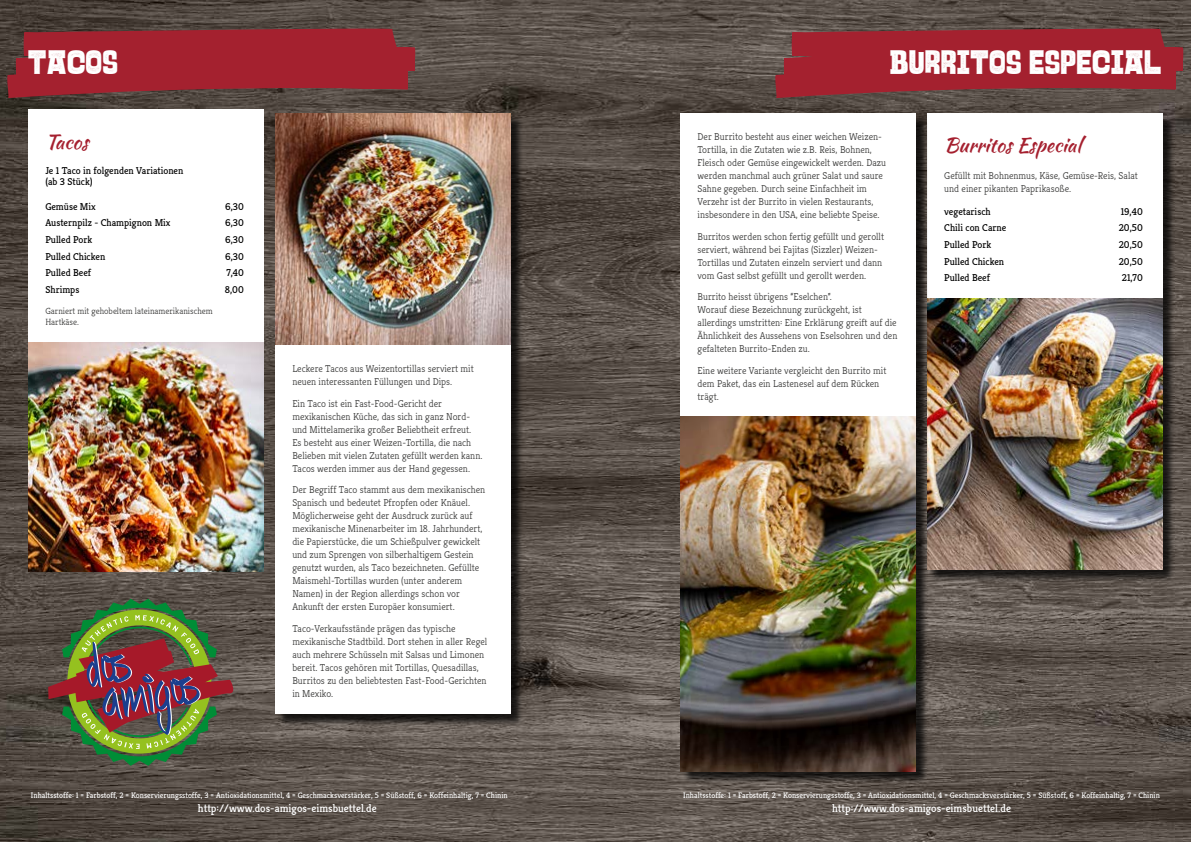
<style>
.page{position:relative;width:1191px;height:842px;background:#fff}
.page>*{position:absolute;margin:0;border:0;box-sizing:border-box;transform-origin:0 0}
.t1{font:32px "Cucciolo Rough";color:#fff}
.t2{font:20px "Kaushan Script";color:#a5202f}
.t3{font:500 11px "Kreon";color:#fff}
.t4{font:300 10px/13px "Kreon";color:#3c3c3b}
.t5{font:10px/11px "Kreon";color:#000}
.t6{font:300 9px/11px "Kreon";color:#3c3c3b}
.t7{font:8px "Kreon";color:#fff}
</style>
<div class="page">
<img style="left:0;top:0;width:1191px;height:842px">
<svg style="left:7px;top:29px;width:408px;height:69px;background:#962731"></svg>
<svg style="left:775px;top:29px;width:408px;height:69px;background:#982933"></svg>
<svg style="left:48px;top:599px;width:190px;height:167px;background:#686043"></svg>
<img style="left:28px;top:342px;width:236px;height:229px">
<div style="left:28px;top:110px;width:236px;height:232px;background:#fff"></div>
<div style="left:277px;top:115px;width:246px;height:611px;background:#000;opacity:.75"></div>
<img style="left:275px;top:113px;width:236px;height:233px">
<div style="left:275px;top:346px;width:236px;height:368px;background:#fff"></div>
<div style="left:929px;top:115px;width:246px;height:467px;background:#000;opacity:.75"></div>
<div style="left:927px;top:113px;width:235px;height:185px;background:#fff"></div>
<img style="left:928px;top:298px;width:234px;height:272px">
<div style="left:682px;top:115px;width:246px;height:314px;background:#000;opacity:.75"></div>
<div style="left:680px;top:113px;width:236px;height:304px;background:#fff"></div>
<div style="left:682px;top:418px;width:246px;height:365px;background:#000;opacity:.75"></div>
<img style="left:680px;top:417px;width:236px;height:354px">
<h1 class="t1" style="left:29px;top:50px;width:92px">TACOS</h1>
<h2 class="t2" style="left:45px;top:127px;width:44px">Tacos</h2>
<p class="t5" style="left:45px;top:164px;width:139px">Je 1 Taco in folgenden Variationen (ab 3 Stück)</p>
<p class="t5" style="left:45px;top:200px;width:52px">Gemüse Mix</p>
<p class="t5" style="left:225px;top:200px;width:20px">6,30</p>
<p class="t5" style="left:45px;top:216px;width:127px">Austernpilz - Champignon Mix</p>
<p class="t5" style="left:225px;top:216px;width:20px">6,30</p>
<p class="t5" style="left:45px;top:233px;width:48px">Pulled Pork</p>
<p class="t5" style="left:225px;top:233px;width:20px">6,30</p>
<p class="t5" style="left:45px;top:250px;width:61px">Pulled Chicken</p>
<p class="t5" style="left:225px;top:250px;width:20px">6,30</p>
<p class="t5" style="left:45px;top:266px;width:47px">Pulled Beef</p>
<p class="t5" style="left:226px;top:266px;width:19px">7,40</p>
<p class="t5" style="left:45px;top:283px;width:36px">Shrimps</p>
<p class="t5" style="left:225px;top:283px;width:20px">8,00</p>
<p class="t6" style="left:45px;top:304px;width:169px">Garniert mit gehobeltem lateinamerikanischem<br>Hartkäse.</p>
<p class="t4" style="left:292px;top:362px;width:183px">Leckere Tacos aus Weizentortillas serviert mit neuen interessanten Füllungen und Dips.</p>
<p class="t4" style="left:292px;top:396px;width:192px">Ein Taco ist ein Fast-Food-Gericht der mexikanischen Küche, das sich in ganz Nord&shy;und Mittelamerika großer Beliebtheit erfreut.<br>Es besteht aus einer Weizen-Tortilla, die nach Belieben mit vielen Zutaten gefüllt werden kann.<br>Tacos werden immer aus der Hand gegessen.</p>
<p class="t4" style="left:292px;top:483px;width:194px">Der Begriff Taco stammt aus dem mexikanischen Spanisch und bedeutet Pfropfen oder Knäuel.<br>Möglicherweise geht der Ausdruck zurück auf mexikanische Minenarbeiter im 18. Jahrhundert, die Papierstücke, die um Schießpulver gewickelt und zum Sprengen von silberhaltigem Gestein genutzt wurden, als Taco bezeichneten. Gefüllte Maismehl-Tortillas wurden (unter anderem Namen) in der Region allerdings schon vor Ankunft der ersten Europäer konsumiert.</p>
<p class="t4" style="left:292px;top:621px;width:196px">Taco-Verkaufsstände prägen das typische mexikanische Stadtbild. Dort stehen in aller Regel auch mehrere Schüsseln mit Salsas und Limonen bereit. Tacos gehören mit Tortillas, Quesadillas, Burritos zu den beliebtesten Fast-Food-Gerichten in Mexiko.</p>
<h1 class="t1" style="left:890px;top:50px;width:274px">BURRITOS ESPECIAL</h1>
<p class="t4" style="left:697px;top:129px;width:190px">Der Burrito besteht aus einer weichen Weizen-Tortilla, in die Zutaten wie z.B. Reis, Bohnen, Fleisch oder Gemüse eingewickelt werden. Dazu werden manchmal auch grüner Salat und saure Sahne gegeben. Durch seine Einfachheit im Verzehr ist der Burrito in vielen Restaurants, insbesondere in den USA, eine beliebte Speise.</p>
<p class="t4" style="left:697px;top:229px;width:188px">Burritos werden schon fertig gefüllt und gerollt serviert, während bei Fajitas (Sizzler) Weizen-Tortillas und Zutaten einzeln serviert und dann vom Gast selbst gefüllt und gerollt werden.</p>
<p class="t4" style="left:697px;top:289px;width:201px">Burrito heisst übrigens “Eselchen”.<br>Worauf diese Bezeichnung zurückgeht, ist allerdings umstritten: Eine Erklärung greift auf die Ähnlichkeit des Aussehens von Eselsohren und den gefalteten Burrito-Enden zu.</p>
<p class="t4" style="left:697px;top:363px;width:190px">Eine weitere Variante vergleicht den Burrito mit dem Paket, das ein Lastenesel auf dem Rücken trägt.</p>
<h2 class="t2" style="left:944px;top:130px;width:138px">Burritos Especial</h2>
<p class="t4" style="left:944px;top:168px;width:195px">Gefüllt mit Bohnenmus, Käse, Gemüse-Reis, Salat und einer pikanten Paprikasoße.</p>
<p class="t5" style="left:944px;top:205px;width:48px">vegetarisch</p>
<p class="t5" style="left:1120px;top:205px;width:24px">19,40</p>
<p class="t5" style="left:944px;top:221px;width:64px">Chili con Carne</p>
<p class="t5" style="left:1118px;top:221px;width:26px">20,50</p>
<p class="t5" style="left:944px;top:238px;width:48px">Pulled Pork</p>
<p class="t5" style="left:1118px;top:238px;width:26px">20,50</p>
<p class="t5" style="left:944px;top:255px;width:61px">Pulled Chicken</p>
<p class="t5" style="left:1118px;top:255px;width:26px">20,50</p>
<p class="t5" style="left:944px;top:272px;width:47px">Pulled Beef</p>
<p class="t5" style="left:1122px;top:272px;width:22px">21,70</p>
<p class="t7" style="left:31px;top:789px;width:478px">Inhaltsstoffe: 1 = Farbstoff, 2 = Konservierungsstoffe, 3 = Antioxidationsmittel, 4 = Geschmacksverstärker, 5 = Süßstoff, 6 = Koffeinhaltig, 7 = Chinin</p>
<p class="t7" style="left:683px;top:789px;width:478px">Inhaltsstoffe: 1 = Farbstoff, 2 = Konservierungsstoffe, 3 = Antioxidationsmittel, 4 = Geschmacksverstärker, 5 = Süßstoff, 6 = Koffeinhaltig, 7 = Chinin</p>
<p class="t3" style="left:198px;top:800px;width:180px">http://www.dos-amigos-eimsbuettel.de</p>
<p class="t3" style="left:832px;top:800px;width:180px">http://www.dos-amigos-eimsbuettel.de</p>
</div>
